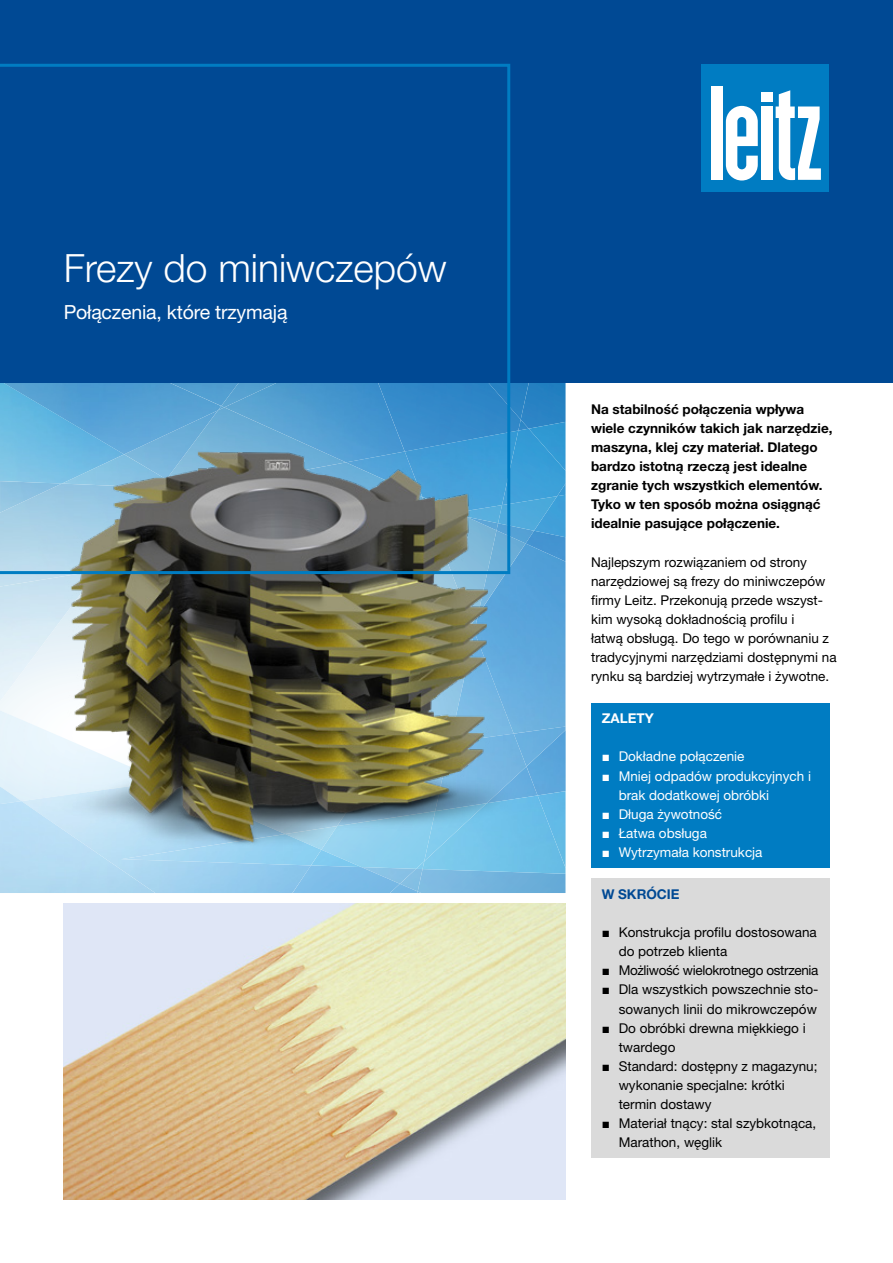
<style>
.page{position:relative;width:893px;height:1263px;background:#fff}
.page>*{position:absolute;margin:0;border:0;box-sizing:border-box;transform-origin:0 0}
.t1{font:300 39px "Helvetica Neue LT Pro";color:#fff}
.t2{font:19.5px "Helvetica Neue LT Pro";letter-spacing:-.01em;color:#fff}
.t3{font:13.5px/19.2px "Helvetica Neue LT Pro";color:#000}
.t4{font:700 13.5px/19.2px "Helvetica Neue LT Pro";color:#000}
.t5{font:13.5px/19.2px "Helvetica Neue LT Pro";color:#fff}
.t6{font:13.5px "Helvetica Neue LT Pro";letter-spacing:-.025em;color:#000}
.t7{font:700 13.5px "Helvetica Neue LT Pro";color:#004994}
.t8{font:700 13.5px "Helvetica Neue LT Pro";color:#fff}
.s1{font-family:"Arial"}
</style>
<div class="page">
<div style="left:0;top:0;width:893px;height:383px;background:#004994"></div>
<div style="left:702px;top:64px;width:127px;height:127px;background:#007cc2"></div>
<div style="left:761px;top:92px;width:11px;height:9px;background:#fff"></div>
<div style="left:761px;top:107px;width:11px;height:73px;background:#fff"></div>
<div style="left:711px;top:86px;width:12px;height:94px;background:#fff"></div>
<svg style="left:726px;top:106px;width:32px;height:74px"></svg>
<svg style="left:776px;top:90px;width:45px;height:90px"></svg>
<img style="left:0;top:383px;width:566px;height:510px">
<svg style="left:0;top:64px;width:510px;height:510px"></svg>
<img style="left:64px;top:904px;width:502px;height:295px">
<div style="left:591px;top:703px;width:238px;height:165px;background:#007cc2"></div>
<div style="left:591px;top:878px;width:238px;height:280px;background:#dadada"></div>
<h1 class="t1" style="left:64px;top:244px;width:384px">Frezy do miniwczepów</h1>
<h2 class="t2" style="left:64px;top:300px;width:225px">Połączenia, które trzymają</h2>
<p class="t4" style="left:591px;top:399px;width:243px">Na stabilność połączenia wpływa wiele czynników takich jak narzędzie, maszyna, klej czy materiał. Dlatego bardzo istotną rzeczą jest idealne zgranie tych wszystkich elementów.<br>Tyko w ten sposób można osiągnąć idealnie pasujące połączenie.</p>
<p class="t3" style="left:591px;top:552px;width:247px">Najlepszym rozwiązaniem od strony narzędziowej są frezy do miniwczepów firmy Leitz. Przekonują przede wszyst&shy;kim wysoką dokładnością profilu i<br>łatwą obsługą. Do tego w porównaniu z tradycyjnymi narzędziami dostępnymi na rynku są bardziej wytrzymałe i żywotne.</p>
<p class="t8" style="left:602px;top:710px;width:54px">ZALETY</p>
<p class="t5" style="left:602px;top:747px;width:144px"><span class="s1">■</span> Dokładne połączenie</p>
<p class="t5" style="left:619px;top:766px;width:194px;text-indent:-17px"><span class="s1">■</span> Mniej odpadów produkcyjnych i brak dodatkowej obróbki</p>
<p class="t5" style="left:602px;top:804px;width:122px"><span class="s1">■</span> Długa żywotność</p>
<p class="t5" style="left:602px;top:823px;width:107px"><span class="s1">■</span> Łatwa obsługa</p>
<p class="t5" style="left:602px;top:842px;width:162px"><span class="s1">■</span> Wytrzymała konstrukcja</p>
<p class="t7" style="left:602px;top:885px;width:79px">W SKRÓCIE</p>
<p class="t3" style="left:619px;top:922px;width:200px;text-indent:-17px"><span class="s1">■</span> Konstrukcja profilu dostosowana do potrzeb klienta</p>
<p class="t6" style="left:602px;top:962px;width:218px"><span class="s1">■</span> Możliwość wielokrotnego ostrzenia</p>
<p class="t3" style="left:602px;top:980px;width:218px;text-align:right"><span class="s1">■</span> Dla wszystkich powszechnie sto&shy;sowanych linii do mikrowczepów</p>
<p class="t3" style="left:619px;top:1018px;width:189px;text-indent:-17px"><span class="s1">■</span> Do obróbki drewna miękkiego i twardego</p>
<p class="t3" style="left:619px;top:1056px;width:200px;text-indent:-17px"><span class="s1">■</span> Standard: dostępny z magazynu; wykonanie specjalne: krótki termin dostawy</p>
<p class="t3" style="left:619px;top:1114px;width:199px;text-indent:-17px"><span class="s1">■</span> Materiał tnący: stal szybkotnąca,<br>Marathon, węglik</p>
</div>
